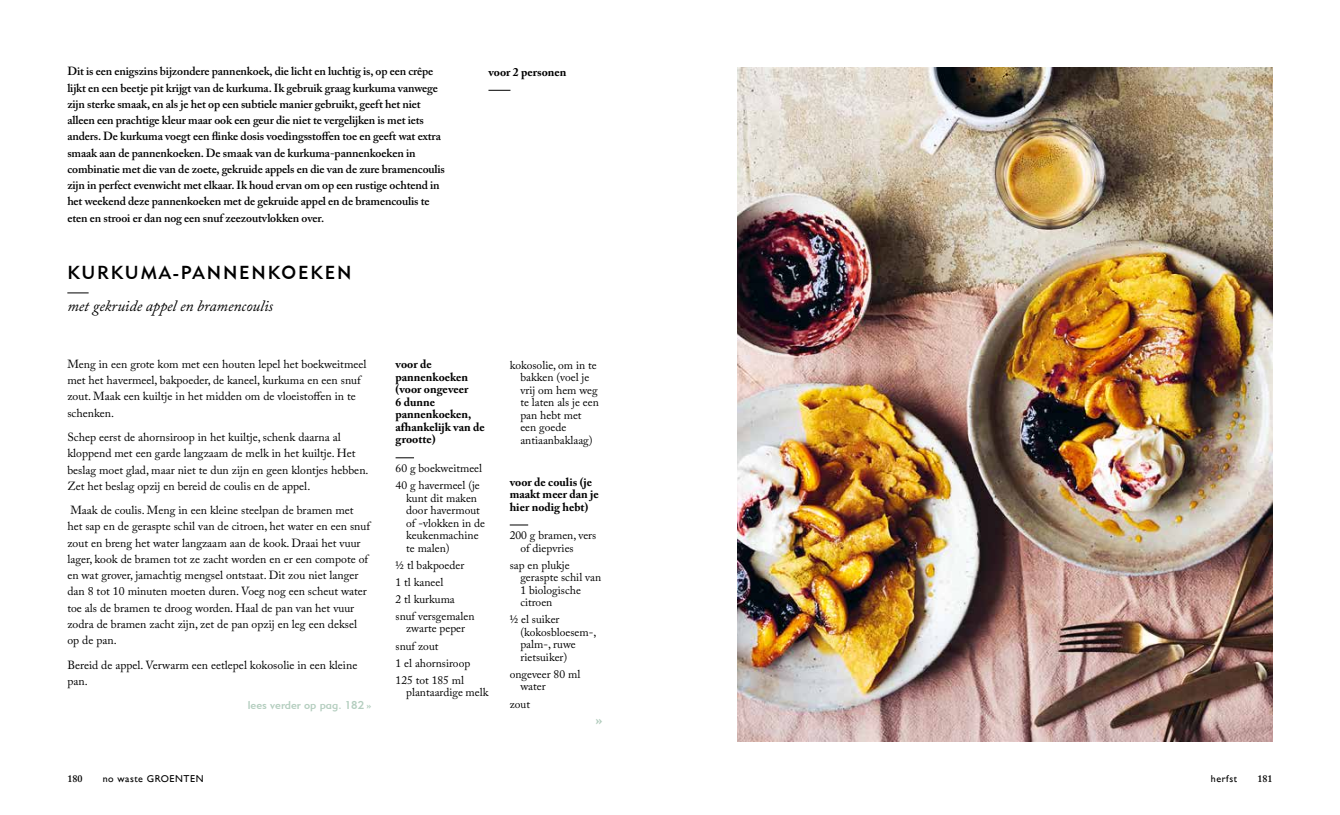
<style>
.page{position:relative;width:1340px;height:815px;background:#fff}
.page>*{position:absolute;margin:0;border:0;box-sizing:border-box;transform-origin:0 0}
.t1{font:18.75px "Geometric 415 BT Medium A";letter-spacing:.1em;color:#000}
.t2{font:700 16.25px "Adobe Caslon Pro";color:#b4cebf}
.t3{font:italic 15.62px "Adobe Caslon Pro";color:#000}
.t4{font:11.75px/16.2px "Adobe Caslon Pro";color:#000}
.t5{font:600 11.75px/16.2px "Adobe Caslon Pro";letter-spacing:-.01em;color:#000}
.t6{font:700 11.75px/12.5px "Adobe Caslon Pro";color:#000}
.t7{font:11.5px/12.5px "Adobe Caslon Pro";color:#000}
.t8{font:11.25px "Geometric 415 BT Medium A";color:#b4cebf}
.t9{font:500 10px "Gill Sans MT Pro";letter-spacing:.05em;color:#000}
.t10{font:600 10px "Adobe Caslon Pro";color:#000}
.s1{font-family:"Adobe Caslon Pro";font-weight:700}
</style>
<div class="page">
<img style="left:737px;top:67px;width:535px;height:675px">
<svg style="left:67px;top:293px;width:22px;height:1px"></svg>
<svg style="left:488px;top:90px;width:22px;height:1px"></svg>
<svg style="left:510px;top:525px;width:18px;height:1px"></svg>
<svg style="left:395px;top:458px;width:19px;height:1px"></svg>
<p class="t5" style="left:67px;top:63px;width:379px">Dit is een enigszins bijzondere pannenkoek, die licht en luchtig is, op een crêpe lijkt en een beetje pit krijgt van de kurkuma. Ik gebruik graag kurkuma vanwege zijn sterke smaak, en als je het op een subtiele manier gebruikt, geeft het niet alleen een prachtige kleur maar ook een geur die niet te vergelijken is met iets anders. De kurkuma voegt een flinke dosis voedingsstoffen toe en geeft wat extra smaak aan de pannenkoeken. De smaak van de kurkuma-pannenkoeken in combinatie met die van de zoete, gekruide appels en die van de zure bramencoulis zijn in perfect evenwicht met elkaar. Ik houd ervan om op een rustige ochtend in het weekend deze pannenkoeken met de gekruide appel en de bramencoulis te eten en strooi er dan nog een snuf zeezoutvlokken over.</p>
<h1 class="t1" style="left:67px;top:261px;width:286px">KURKUMA-PANNENKOEKEN</h1>
<h3 class="t3" style="left:67px;top:297px;width:207px">met gekruide appel en bramencoulis</h3>
<p class="t6" style="left:488px;top:65px;width:79px">voor 2 personen</p>
<p class="t4" style="left:67px;top:356px;width:301px">Meng in een grote kom met een houten lepel het boekweitmeel met het havermeel, bakpoeder, de kaneel, kurkuma en een snuf zout. Maak een kuiltje in het midden om de vloeistoffen in te schenken.</p>
<p class="t4" style="left:67px;top:429px;width:303px">Schep eerst de ahornsiroop in het kuiltje, schenk daarna al kloppend met een garde langzaam de melk in het kuiltje. Het beslag moet glad, maar niet te dun zijn en geen klontjes hebben.<br>Zet het beslag opzij en bereid de coulis en de appel.</p>
<p class="t4" style="left:67px;top:502px;width:304px">Maak de coulis. Meng in een kleine steelpan de bramen met<br>het sap en de geraspte schil van de citroen, het water en een snuf zout en breng het water langzaam aan de kook. Draai het vuur lager, kook de bramen tot ze zacht worden en er een compote of en wat grover, jamachtig mengsel ontstaat. Dit zou niet langer dan 8 tot 10 minuten moeten duren. Voeg nog een scheut water toe als de bramen te droog worden. Haal de pan van het vuur zodra de bramen zacht zijn, zet de pan opzij en leg een deksel op de pan.</p>
<p class="t4" style="left:67px;top:656px;width:291px">Bereid de appel. Verwarm een eetlepel kokosolie in een kleine pan.</p>
<p class="t8" style="left:248px;top:698px;width:125px">lees verder op pag. 182 <span class="s1">»</span></p>
<p class="t6" style="left:395px;top:358px;width:91px">voor de pannenkoeken (voor ongeveer<br>6 dunne pannenkoeken, afhankelijk van de grootte)</p>
<p class="t7" style="left:395px;top:459px;width:88px;line-height:17.1px">60 g boekweitmeel<br>40 g havermeel (je</p>
<p class="t7" style="left:406px;top:491px;width:80px">kunt dit maken door havermout of -vlokken in de keukenmachine te malen)</p>
<p class="t7" style="left:395px;top:556px;width:80px;line-height:17.1px">½ tl bakpoeder<br>1 tl kaneel<br>2 tl kurkuma snuf versgemalen</p>
<p class="t7" style="left:395px;top:620px;width:76px;line-height:17.1px;text-indent:11px">zwarte peper snuf zout<br>1 el ahornsiroop<br>125 tot 185 ml</p>
<p class="t7" style="left:406px;top:686px;width:84px">plantaardige melk</p>
<p class="t7" style="left:520px;top:359px;width:80px;text-indent:-11px">kokosolie, om in te bakken (voel je vrij om hem weg te laten als je een pan hebt met een goede antiaanbaklaag)</p>
<p class="t6" style="left:510px;top:475px;width:90px">voor de coulis (je maakt meer dan je hier nodig hebt)</p>
<p class="t7" style="left:520px;top:529px;width:77px;text-indent:-11px">200 g bramen, vers of diepvries</p>
<p class="t7" style="left:520px;top:558px;width:82px;text-indent:-11px">sap en plukje geraspte schil van<br>1 biologische citroen</p>
<p class="t7" style="left:520px;top:613px;width:77px;text-indent:-11px">½ el suiker (kokosbloesem-, palm-, ruwe rietsuiker)</p>
<p class="t7" style="left:520px;top:668px;width:61px;text-indent:-11px">ongeveer 80 ml water</p>
<p class="t7" style="left:510px;top:697px;width:22px">zout</p>
<h2 class="t2" style="left:595px;top:710px;width:9px">»</h2>
<p class="t10" style="left:67px;top:773px;width:16px">180</p>
<p class="t9" style="left:103px;top:773px;width:102px">no waste GROENTEN</p>
<p class="t9" style="left:1210px;top:773px;width:28px">herfst</p>
<p class="t10" style="left:1257px;top:773px;width:16px">181</p>
</div>
